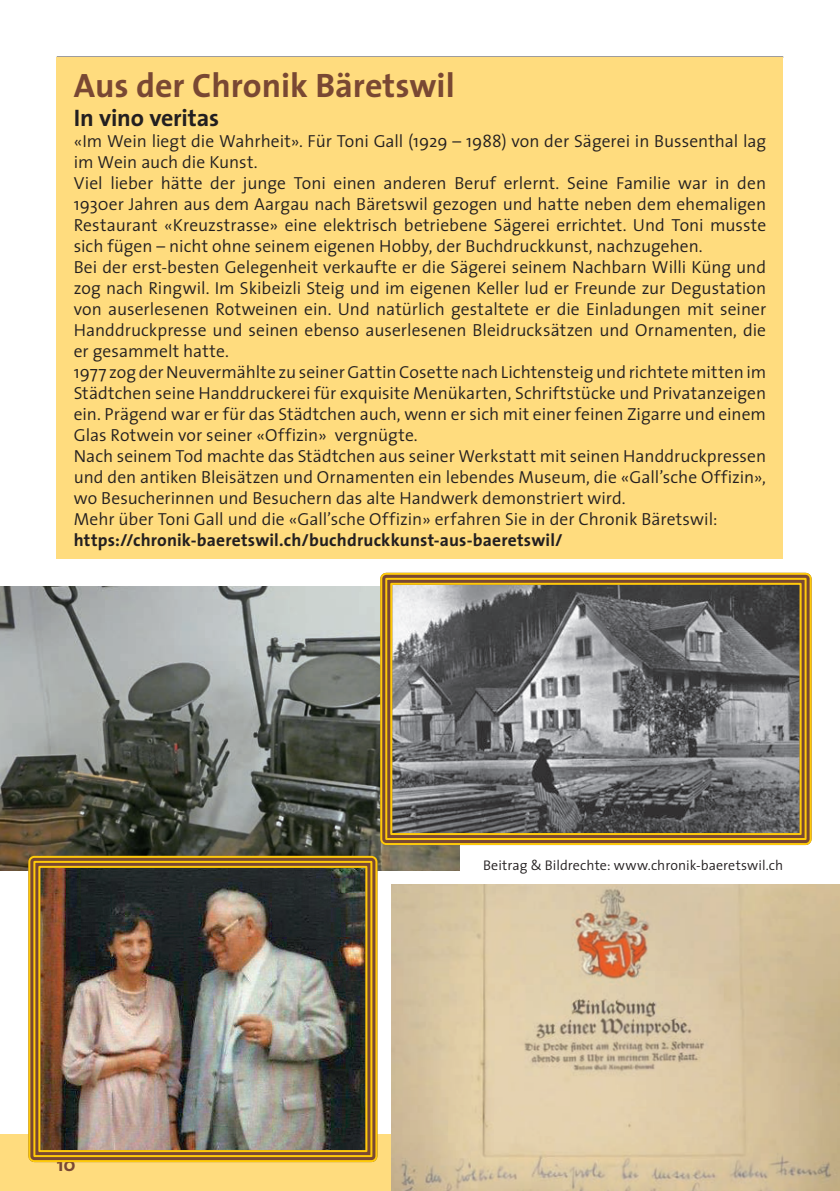
<style>
.page{position:relative;width:840px;height:1191px;background:#fff}
.page>*{position:absolute;margin:0;border:0;box-sizing:border-box;transform-origin:0 0}
.t1{font:700 34px "The Sans";color:#794833}
.t2{font:700 24px "The Sans";letter-spacing:-.005em;color:#231f20}
.t3{font:700 20px "The Sans";color:#794833}
.t4{font:300 17.6px/21px "The Sans";color:#231f20}
.t5{font:700 17.6px "The Sans";letter-spacing:.01em;color:#231f20}
.t6{font:300 14px "The Sans";letter-spacing:.005em;color:#231f20}
</style>
<div class="page">
<div style="left:0;top:1134px;width:839px;height:57px;background:#ffdc7e"></div>
<div style="left:57px;top:57px;width:725px;height:501px;background:#ffdc7e"></div>
<img style="left:391px;top:884px;width:448px;height:307px">
<img style="left:0;top:587px;width:459px;height:283px">
<img style="left:41px;top:869px;width:323px;height:280px">
<div style="left:28px;top:856px;width:349px;height:306px;border:12px solid #794833"></div>
<div style="left:28px;top:856px;width:349px;height:306px;border:2px solid #feca0a;border-radius:5px"></div>
<div style="left:33px;top:861px;width:339px;height:296px;border:2px solid #feca0a"></div>
<div style="left:38px;top:866px;width:329px;height:286px;border:2px solid #feca0a"></div>
<img style="left:393px;top:586px;width:405px;height:246px">
<div style="left:380px;top:573px;width:431px;height:272px;border:12px solid #794833"></div>
<div style="left:380px;top:573px;width:431px;height:272px;border:2px solid #feca0a;border-radius:5px"></div>
<div style="left:385px;top:578px;width:421px;height:262px;border:2px solid #feca0a"></div>
<div style="left:390px;top:583px;width:411px;height:252px;border:2px solid #feca0a"></div>
<h1 class="t1" style="left:74px;top:57px;width:382px">Aus der Chronik Bäretswil</h1>
<h2 class="t2" style="left:74px;top:97px;width:147px">In vino veritas</h2>
<p class="t4" style="left:74px;top:130px;width:693px">«Im Wein liegt die Wahrheit». Für Toni Gall (1929 – 1988) von der Sägerei in Bussenthal lag im Wein auch die Kunst.<br>Viel lieber hätte der junge Toni einen anderen Beruf erlernt. Seine Familie war in den 1930er Jahren aus dem Aargau nach Bäretswil gezogen und hatte neben dem ehemaligen Restaurant «Kreuzstrasse» eine elektrisch betriebene Sägerei errichtet. Und Toni musste sich fügen – nicht ohne seinem eigenen Hobby, der Buchdruckkunst, nachzugehen.<br>Bei der erst-besten Gelegenheit verkaufte er die Sägerei seinem Nachbarn Willi Küng und zog nach Ringwil. Im Skibeizli Steig und im eigenen Keller lud er Freunde zur Degustation von auserlesenen Rotweinen ein. Und natürlich gestaltete er die Einladungen mit seiner Handdruckpresse und seinen ebenso auserlesenen Bleidrucksätzen und Ornamenten, die er gesammelt hatte.<br>1977 zog der Neuvermählte zu seiner Gattin Cosette nach Lichtensteig und richtete mitten im Städtchen seine Handdruckerei für exquisite Menükarten, Schriftstücke und Privatanzeigen ein. Prägend war er für das Städtchen auch, wenn er sich mit einer feinen Zigarre und einem Glas Rotwein vor seiner «Offizin» vergnügte.<br>Nach seinem Tod machte das Städtchen aus seiner Werkstatt mit seinen Handdruckpressen und den antiken Bleisätzen und Ornamenten ein lebendes Museum, die «Gall’sche Offizin», wo Besucherinnen und Besuchern das alte Handwerk demonstriert wird.<br>Mehr über Toni Gall und die «Gall’sche Offizin» erfahren Sie in der Chronik Bäretswil:</p>
<p class="t5" style="left:74px;top:525px;width:490px">https://chronik-baeretswil.ch/buchdruckkunst-aus-baeretswil/</p>
<p class="t3" style="left:57px;top:1147px;width:20px">10</p>
<p class="t6" style="left:483px;top:853px;width:301px">Beitrag &amp; Bildrechte: www.chronik-baeretswil.ch</p>
</div>
